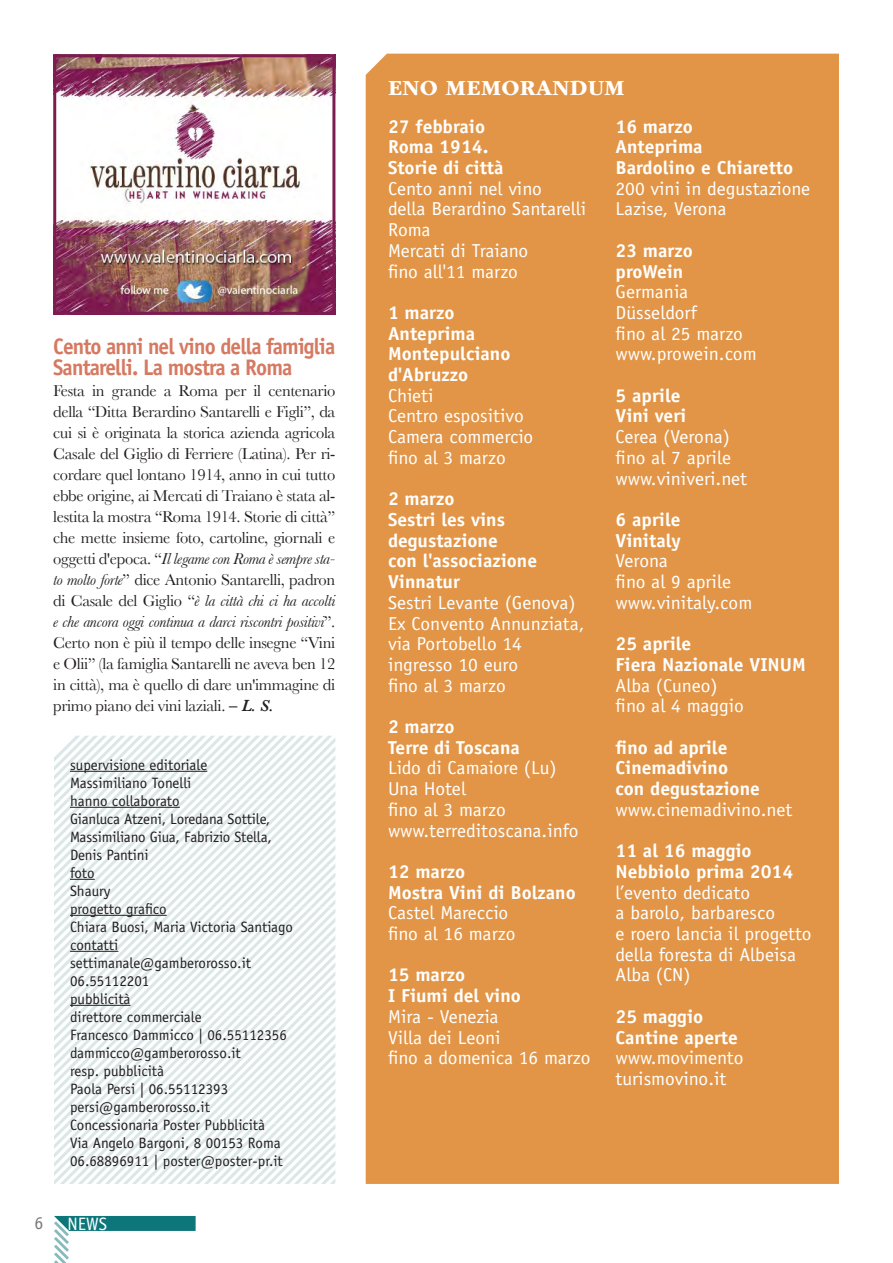
<style>
.page{position:relative;width:893px;height:1263px;background:#fff}
.page>*{position:absolute;margin:0;border:0;box-sizing:border-box;transform-origin:0 0}
.t1{font:700 22.5px/21px "Officina Sans Std";letter-spacing:-.04em;color:#d67961;scale:.95 1}
.testo_box_bianco{font:700 22.5px "ITC Garamond Std";letter-spacing:.015em;color:#fff}
.testo_box_bianco-2{font:18.75px/20.7px "Officina Sans Std";color:#fff;scale:1.04 1}
.testo_box_bianco-3{font:700 18.75px/20.7px "Officina Sans Std";color:#fff;scale:1.04 1}
.t2{font:18px "Officina Sans Std";color:#fff}
.t3{font:18px "Officina Sans Std";color:#76787b}
.t4{font:16.5px/21px "Baskerville";letter-spacing:-.02em;color:#231f20;text-align:justify}
.testo_box_nero{font:15px/18px "Officina Sans Std";color:#231f20}
.s1{font-style:italic}
.s2{font-weight:600;font-style:italic}
</style>
<div class="page">
<svg style="left:54px;top:1216px;width:142px;height:47px"></svg>
<svg style="left:54px;top:736px;width:281px;height:448px"></svg>
<hr style="left:70px;top:915px;width:97px;height:1px;background:#231f20">
<hr style="left:70px;top:951px;width:48px;height:1px;background:#231f20">
<hr style="left:70px;top:1005px;width:61px;height:1px;background:#231f20">
<div style="left:366px;top:54px;width:473px;height:1130px;background:#e29546"></div>
<img style="left:57px;top:58px;width:274px;height:253px">
<div style="left:53px;top:54px;width:282px;height:261px;border:3px solid #7d1c51"></div>
<p class="t1" style="left:53px;top:335px;width:298px">Cento anni nel vino della famiglia<br>Santarelli. La mostra a Roma</p>
<p class="t4" style="left:53px;top:380px;width:284px">Festa in grande a Roma per il centenario della “Ditta Berardino Santarelli e Figli”, da cui si è originata la storica azienda agricola Casale del Giglio di Ferriere (Latina). Per ri&shy;cordare quel lontano 1914, anno in cui tutto ebbe origine, ai Mercati di Traiano è stata al&shy;lestita la mostra “Roma 1914. Storie di città” che mette insieme foto, cartoline, giornali e oggetti d'epoca. “<span class="s1">Il legame con Roma è sempre sta&shy;to molto forte</span>” dice Antonio Santarelli, padron di Casale del Giglio “<span class="s1">è la città chi ci ha accolti e che ancora oggi continua a darci riscontri positivi</span>”.<br>Certo non è più il tempo delle insegne “Vini e Olii” (la famiglia Santarelli ne aveva ben 12 in città), ma è quello di dare un'immagine di primo piano dei vini laziali. <span class="s2">– L. S.</span></p>
<p class="testo_box_nero" style="left:70px;top:756px;width:139px">supervisione editoriale</p>
<p class="testo_box_nero" style="left:70px;top:774px;width:123px">Massimiliano Tonelli</p>
<p class="testo_box_nero" style="left:70px;top:792px;width:111px">hanno collaborato</p>
<p class="testo_box_nero" style="left:70px;top:810px;width:203px">Gianluca Atzeni, Loredana Sottile,<br>Massimiliano Giua, Fabrizio Stella,</p>
<p class="testo_box_nero" style="left:70px;top:846px;width:80px">Denis Pantini</p>
<p class="testo_box_nero" style="left:70px;top:864px;width:26px">foto</p>
<p class="testo_box_nero" style="left:70px;top:882px;width:42px">Shaury</p>
<p class="testo_box_nero" style="left:70px;top:900px;width:98px">progetto grafico</p>
<p class="testo_box_nero" style="left:70px;top:918px;width:224px">Chiara Buosi, Maria Victoria Santiago</p>
<p class="testo_box_nero" style="left:70px;top:936px;width:50px">contatti</p>
<p class="testo_box_nero" style="left:70px;top:954px;width:183px">settimanale@gamberorosso.it</p>
<p class="testo_box_nero" style="left:70px;top:972px;width:81px">06.55112201</p>
<p class="testo_box_nero" style="left:70px;top:990px;width:62px">pubblicità</p>
<p class="testo_box_nero" style="left:70px;top:1008px;width:133px">direttore commerciale</p>
<p class="testo_box_nero" style="left:70px;top:1026px;width:218px">Francesco Dammicco | 06.55112356 dammicco@gamberorosso.it</p>
<p class="testo_box_nero" style="left:70px;top:1062px;width:96px">resp. pubblicità</p>
<p class="testo_box_nero" style="left:70px;top:1080px;width:160px">Paola Persi | 06.55112393</p>
<p class="testo_box_nero" style="left:70px;top:1098px;width:142px">persi@gamberorosso.it</p>
<p class="testo_box_nero" style="left:70px;top:1116px;width:197px">Concessionaria Poster Pubblicità</p>
<p class="testo_box_nero" style="left:70px;top:1134px;width:212px">Via Angelo Bargoni, 8 00153 Roma</p>
<p class="testo_box_nero" style="left:70px;top:1152px;width:214px">06.68896911 | poster@poster-pr.it</p>
<p class="t3" style="left:34px;top:1212px;width:10px">6</p>
<p class="t2" style="left:67px;top:1213px;width:41px">NEWS</p>
<p class="testo_box_bianco" style="left:388px;top:75px;width:238px">ENO MEMORANDUM</p>
<p class="testo_box_bianco-3" style="left:388px;top:116px;width:95px">27 febbraio</p>
<p class="testo_box_bianco-3" style="left:388px;top:136px;width:98px">Roma 1914.</p>
<p class="testo_box_bianco-3" style="left:388px;top:157px;width:113px">Storie di città</p>
<p class="testo_box_bianco-2" style="left:388px;top:178px;width:149px">Cento anni nel vino</p>
<p class="testo_box_bianco-2" style="left:388px;top:199px;width:192px">della Berardino Santarelli</p>
<p class="testo_box_bianco-2" style="left:388px;top:219px;width:42px">Roma</p>
<p class="testo_box_bianco-2" style="left:388px;top:240px;width:136px">Mercati di Traiano</p>
<p class="testo_box_bianco-2" style="left:388px;top:261px;width:127px">fino all'11 marzo</p>
<p class="testo_box_bianco-3" style="left:388px;top:302px;width:65px">1 marzo</p>
<p class="testo_box_bianco-3" style="left:388px;top:323px;width:119px">Anteprima<br>Montepulciano d'Abruzzo</p>
<p class="testo_box_bianco-2" style="left:388px;top:385px;width:45px">Chieti</p>
<p class="testo_box_bianco-2" style="left:388px;top:406px;width:132px">Centro espositivo</p>
<p class="testo_box_bianco-2" style="left:388px;top:426px;width:141px">Camera commercio</p>
<p class="testo_box_bianco-2" style="left:388px;top:447px;width:115px">fino al 3 marzo</p>
<p class="testo_box_bianco-3" style="left:388px;top:488px;width:65px">2 marzo</p>
<p class="testo_box_bianco-3" style="left:388px;top:509px;width:114px">Sestri les vins</p>
<p class="testo_box_bianco-3" style="left:388px;top:530px;width:107px">degustazione</p>
<p class="testo_box_bianco-3" style="left:388px;top:550px;width:145px">con l'associazione<br>Vinnatur</p>
<p class="testo_box_bianco-2" style="left:388px;top:592px;width:182px">Sestri Levante (Genova)</p>
<p class="testo_box_bianco-2" style="left:388px;top:613px;width:190px">Ex Convento Annunziata, via Portobello 14</p>
<p class="testo_box_bianco-2" style="left:388px;top:654px;width:127px">ingresso 10 euro</p>
<p class="testo_box_bianco-2" style="left:388px;top:675px;width:115px">fino al 3 marzo</p>
<p class="testo_box_bianco-3" style="left:388px;top:716px;width:65px">2 marzo</p>
<p class="testo_box_bianco-3" style="left:388px;top:737px;width:128px">Terre di Toscana</p>
<p class="testo_box_bianco-2" style="left:388px;top:758px;width:164px">Lido di Camaiore (Lu)</p>
<p class="testo_box_bianco-2" style="left:388px;top:778px;width:77px">Una Hotel</p>
<p class="testo_box_bianco-2" style="left:388px;top:799px;width:115px">fino al 3 marzo</p>
<p class="testo_box_bianco-2" style="left:388px;top:820px;width:185px">www.terreditoscana.info</p>
<p class="testo_box_bianco-3" style="left:388px;top:861px;width:76px">12 marzo</p>
<p class="testo_box_bianco-3" style="left:388px;top:882px;width:182px">Mostra Vini di Bolzano</p>
<p class="testo_box_bianco-2" style="left:388px;top:903px;width:117px">Castel Mareccio</p>
<p class="testo_box_bianco-2" style="left:388px;top:923px;width:124px">fino al 16 marzo</p>
<p class="testo_box_bianco-3" style="left:388px;top:964px;width:76px">15 marzo</p>
<p class="testo_box_bianco-3" style="left:388px;top:985px;width:129px">I Fiumi del vino</p>
<p class="testo_box_bianco-2" style="left:388px;top:1006px;width:108px">Mira - Venezia</p>
<p class="testo_box_bianco-2" style="left:388px;top:1027px;width:110px">Villa dei Leoni</p>
<p class="testo_box_bianco-2" style="left:388px;top:1047px;width:196px">fino a domenica 16 marzo</p>
<p class="testo_box_bianco-3" style="left:615px;top:116px;width:76px">16 marzo</p>
<p class="testo_box_bianco-3" style="left:615px;top:136px;width:85px">Anteprima</p>
<p class="testo_box_bianco-3" style="left:615px;top:157px;width:172px">Bardolino e Chiaretto</p>
<p class="testo_box_bianco-2" style="left:615px;top:178px;width:189px">200 vini in degustazione</p>
<p class="testo_box_bianco-2" style="left:615px;top:199px;width:108px">Lazise, Verona</p>
<p class="testo_box_bianco-3" style="left:615px;top:240px;width:76px">23 marzo</p>
<p class="testo_box_bianco-3" style="left:615px;top:261px;width:67px">proWein</p>
<p class="testo_box_bianco-2" style="left:615px;top:282px;width:71px">Germania</p>
<p class="testo_box_bianco-2" style="left:615px;top:302px;width:80px">Düsseldorf</p>
<p class="testo_box_bianco-2" style="left:615px;top:323px;width:124px">fino al 25 marzo</p>
<p class="testo_box_bianco-2" style="left:615px;top:344px;width:137px">www.prowein.com</p>
<p class="testo_box_bianco-3" style="left:615px;top:385px;width:64px">5 aprile</p>
<p class="testo_box_bianco-3" style="left:615px;top:405px;width:70px">Vini veri</p>
<p class="testo_box_bianco-2" style="left:615px;top:426px;width:112px">Cerea (Verona)</p>
<p class="testo_box_bianco-2" style="left:615px;top:447px;width:113px">fino al 7 aprile</p>
<p class="testo_box_bianco-2" style="left:615px;top:468px;width:128px">www.viniveri.net</p>
<p class="testo_box_bianco-3" style="left:615px;top:509px;width:64px">6 aprile</p>
<p class="testo_box_bianco-3" style="left:615px;top:530px;width:64px">Vinitaly</p>
<p class="testo_box_bianco-2" style="left:615px;top:551px;width:52px">Verona</p>
<p class="testo_box_bianco-2" style="left:615px;top:571px;width:113px">fino al 9 aprile</p>
<p class="testo_box_bianco-2" style="left:615px;top:592px;width:133px">www.vinitaly.com</p>
<p class="testo_box_bianco-3" style="left:615px;top:633px;width:74px">25 aprile</p>
<p class="testo_box_bianco-3" style="left:615px;top:654px;width:185px">Fiera Nazionale VINUM</p>
<p class="testo_box_bianco-2" style="left:615px;top:675px;width:100px">Alba (Cuneo)</p>
<p class="testo_box_bianco-2" style="left:615px;top:696px;width:125px">fino al 4 maggio</p>
<p class="testo_box_bianco-3" style="left:615px;top:737px;width:109px">fino ad aprile</p>
<p class="testo_box_bianco-3" style="left:615px;top:757px;width:110px">Cinemadivino</p>
<p class="testo_box_bianco-3" style="left:615px;top:778px;width:140px">con degustazione</p>
<p class="testo_box_bianco-2" style="left:615px;top:799px;width:171px">www.cinemadivino.net</p>
<p class="testo_box_bianco-3" style="left:615px;top:840px;width:132px">11 al 16 maggio</p>
<p class="testo_box_bianco-3" style="left:615px;top:861px;width:172px">Nebbiolo prima 2014</p>
<p class="testo_box_bianco-2" style="left:615px;top:882px;width:131px">l’evento dedicato</p>
<p class="testo_box_bianco-2" style="left:615px;top:903px;width:155px">a barolo, barbaresco</p>
<p class="testo_box_bianco-2" style="left:615px;top:923px;width:190px">e roero lancia il progetto della foresta di Albeisa</p>
<p class="testo_box_bianco-2" style="left:615px;top:965px;width:74px">Alba (CN)</p>
<p class="testo_box_bianco-3" style="left:615px;top:1006px;width:86px">25 maggio</p>
<p class="testo_box_bianco-3" style="left:615px;top:1026px;width:119px">Cantine aperte</p>
<p class="testo_box_bianco-2" style="left:615px;top:1047px;width:124px">www.movimento</p>
<p class="testo_box_bianco-2" style="left:615px;top:1068px;width:108px">turismovino.it</p>
</div>
